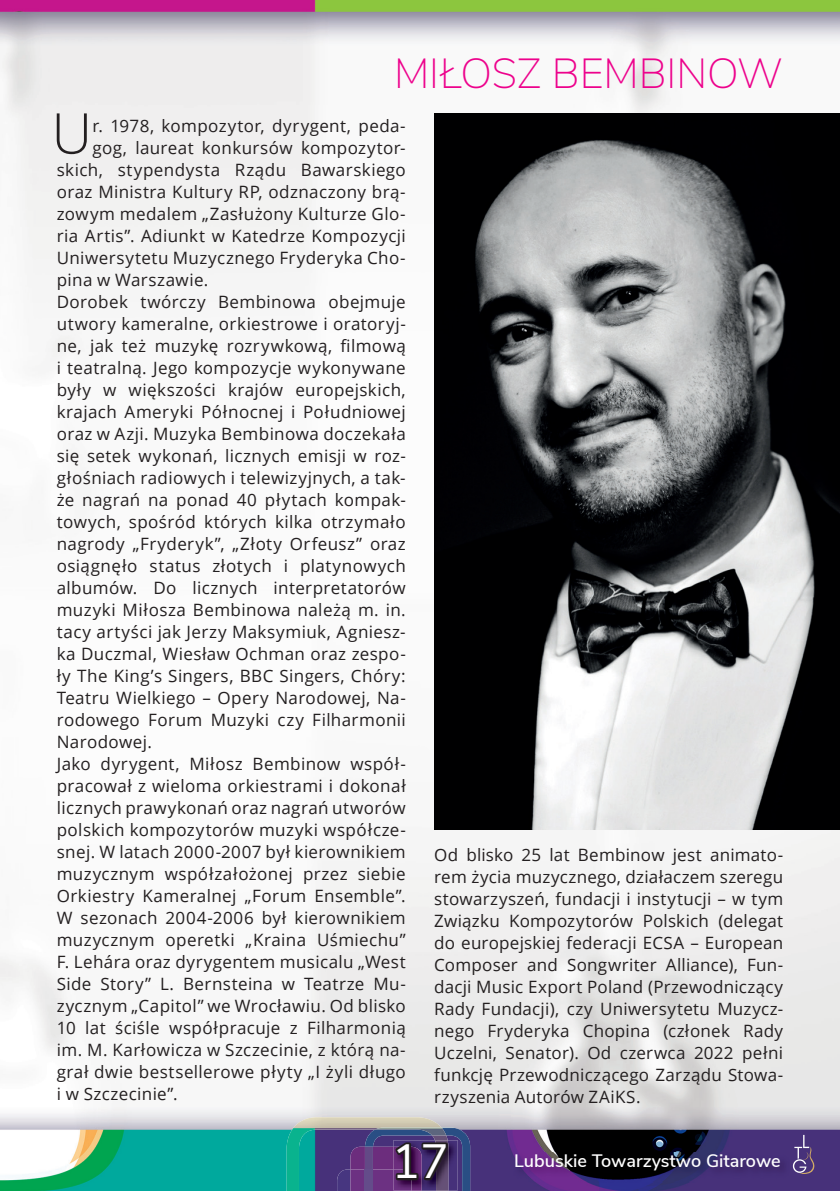
<style>
.page{position:relative;width:840px;height:1191px;background:#fff}
.page>*{position:absolute;margin:0;border:0;box-sizing:border-box;transform-origin:0 0}
.t1{font:300 56.2px "Open Sans";color:#231f20}
.t2{font:48px "Nunito Sans";color:#fff}
.t3{font:200 42px "Nunito Sans";color:#ed028c}
.t4{font:600 18px "Nunito Sans";color:#fff}
.t5{font:17px/22px "Open Sans";letter-spacing:.025em;color:#231f20;text-align:justify}
</style>
<div class="page">
<img style="left:0;top:0;width:839px;height:1191px">
<img style="left:513px;top:1152px;width:276px;height:29px">
<img style="left:448px;top:1127px;width:22px;height:64px">
<img style="left:286px;top:1117px;width:162px;height:74px">
<img style="left:375px;top:1127px;width:71px;height:8px">
<img style="left:421px;top:1140px;width:36px;height:50px">
<img style="left:411px;top:1182px;width:10px;height:8px">
<img style="left:393px;top:1182px;width:18px;height:8px">
<img style="left:434px;top:1182px;width:14px;height:8px">
<svg style="left:391px;top:1140px;width:58px;height:42px;background:#3f274f"></svg>
<svg style="left:792px;top:1134px;width:21px;height:40px"></svg>
<img style="left:434px;top:113px;width:405px;height:716px">
<h3 class="t3" style="left:394px;top:42px;width:390px">MIŁOSZ BEMBINOW</h3>
<h1 class="t1" style="left:51px;top:95px;width:42px">U</h1>
<p class="t5" style="left:92px;top:114px;width:314px">r. 1978, kompozytor, dyrygent, peda-</p>
<p class="t5" style="left:92px;top:136px;width:314px">gog, laureat konkursów kompozytor-</p>
<p class="t5" style="left:57px;top:158px;width:350px">skich, stypendysta Rządu Bawarskiego</p>
<p class="t5" style="left:57px;top:180px;width:350px">oraz Ministra Kultury RP, odznaczony brą-</p>
<p class="t5" style="left:57px;top:202px;width:350px">zowym medalem „Zasłużony Kulturze Glo-</p>
<p class="t5" style="left:57px;top:224px;width:350px">ria Artis”. Adiunkt w Katedrze Kompozycji</p>
<p class="t5" style="left:57px;top:246px;width:350px">Uniwersytetu Muzycznego Fryderyka Cho-</p>
<p class="t5" style="left:57px;top:268px;width:153px">pina w Warszawie.</p>
<p class="t5" style="left:57px;top:290px;width:350px">Dorobek twórczy Bembinowa obejmuje</p>
<p class="t5" style="left:57px;top:312px;width:350px">utwory kameralne, orkiestrowe i oratoryj-</p>
<p class="t5" style="left:57px;top:334px;width:350px">ne, jak też muzykę rozrywkową, filmową</p>
<p class="t5" style="left:57px;top:356px;width:350px">i teatralną. Jego kompozycje wykonywane</p>
<p class="t5" style="left:57px;top:378px;width:350px">były w większości krajów europejskich,</p>
<p class="t5" style="left:57px;top:400px;width:350px">krajach Ameryki Północnej i Południowej</p>
<p class="t5" style="left:57px;top:422px;width:350px">oraz w Azji. Muzyka Bembinowa doczekała</p>
<p class="t5" style="left:57px;top:444px;width:350px">się setek wykonań, licznych emisji w roz-</p>
<p class="t5" style="left:57px;top:466px;width:350px">głośniach radiowych i telewizyjnych, a tak-</p>
<p class="t5" style="left:57px;top:488px;width:350px">że nagrań na ponad 40 płytach kompak-</p>
<p class="t5" style="left:57px;top:510px;width:350px">towych, spośród których kilka otrzymało</p>
<p class="t5" style="left:57px;top:532px;width:350px">nagrody „Fryderyk”, „Złoty Orfeusz” oraz</p>
<p class="t5" style="left:57px;top:554px;width:350px">osiągnęło status złotych i platynowych</p>
<p class="t5" style="left:57px;top:576px;width:350px">albumów. Do licznych interpretatorów</p>
<p class="t5" style="left:57px;top:598px;width:350px">muzyki Miłosza Bembinowa należą m. in.</p>
<p class="t5" style="left:57px;top:620px;width:350px">tacy artyści jak Jerzy Maksymiuk, Agniesz-</p>
<p class="t5" style="left:57px;top:642px;width:350px">ka Duczmal, Wiesław Ochman oraz zespo-</p>
<p class="t5" style="left:57px;top:664px;width:350px">ły The King’s Singers, BBC Singers, Chóry:</p>
<p class="t5" style="left:57px;top:686px;width:350px">Teatru Wielkiego – Opery Narodowej, Na-</p>
<p class="t5" style="left:57px;top:708px;width:350px">rodowego Forum Muzyki czy Filharmonii</p>
<p class="t5" style="left:57px;top:730px;width:97px">Narodowej.</p>
<p class="t5" style="left:57px;top:752px;width:350px">Jako dyrygent, Miłosz Bembinow współ-</p>
<p class="t5" style="left:57px;top:774px;width:350px">pracował z wieloma orkiestrami i dokonał</p>
<p class="t5" style="left:57px;top:796px;width:350px">licznych prawykonań oraz nagrań utworów</p>
<p class="t5" style="left:57px;top:818px;width:350px">polskich kompozytorów muzyki współcze-</p>
<p class="t5" style="left:57px;top:840px;width:350px">snej. W latach 2000-2007 był kierownikiem</p>
<p class="t5" style="left:57px;top:862px;width:350px">muzycznym współzałożonej przez siebie</p>
<p class="t5" style="left:57px;top:884px;width:350px">Orkiestry Kameralnej „Forum Ensemble”.</p>
<p class="t5" style="left:57px;top:906px;width:350px">W sezonach 2004-2006 był kierownikiem</p>
<p class="t5" style="left:57px;top:928px;width:350px">muzycznym operetki „Kraina Uśmiechu”</p>
<p class="t5" style="left:57px;top:950px;width:350px">F. Lehára oraz dyrygentem musicalu „West</p>
<p class="t5" style="left:57px;top:972px;width:350px">Side Story” L. Bernsteina w Teatrze Mu-</p>
<p class="t5" style="left:57px;top:994px;width:350px">zycznym „Capitol” we Wrocławiu. Od blisko</p>
<p class="t5" style="left:57px;top:1016px;width:350px">10 lat ściśle współpracuje z Filharmonią</p>
<p class="t5" style="left:57px;top:1038px;width:350px">im. M. Karłowicza w Szczecinie, z którą na-</p>
<p class="t5" style="left:57px;top:1060px;width:350px">grał dwie bestsellerowe płyty „I żyli długo</p>
<p class="t5" style="left:57px;top:1082px;width:122px">i w Szczecinie”.</p>
<p class="t5" style="left:434px;top:843px;width:350px">Od blisko 25 lat Bembinow jest animato&shy;rem życia muzycznego, działaczem szeregu stowarzyszeń, fundacji i instytucji – w tym Związku Kompozytorów Polskich (delegat do europejskiej federacji ECSA – European Composer and Songwriter Alliance), Fun&shy;dacji Music Export Poland (Przewodniczący Rady Fundacji), czy Uniwersytetu Muzycz&shy;nego Fryderyka Chopina (członek Rady Uczelni, Senator). Od czerwca 2022 pełni funkcję Przewodniczącego Zarządu Stowa&shy;rzyszenia Autorów ZAiKS.</p>
<h2 class="t2" style="left:391px;top:1126px;width:59px">17</h2>
<p class="t4" style="left:514px;top:1147px;width:268px">Lubuskie Towarzystwo Gitarowe</p>
</div>
